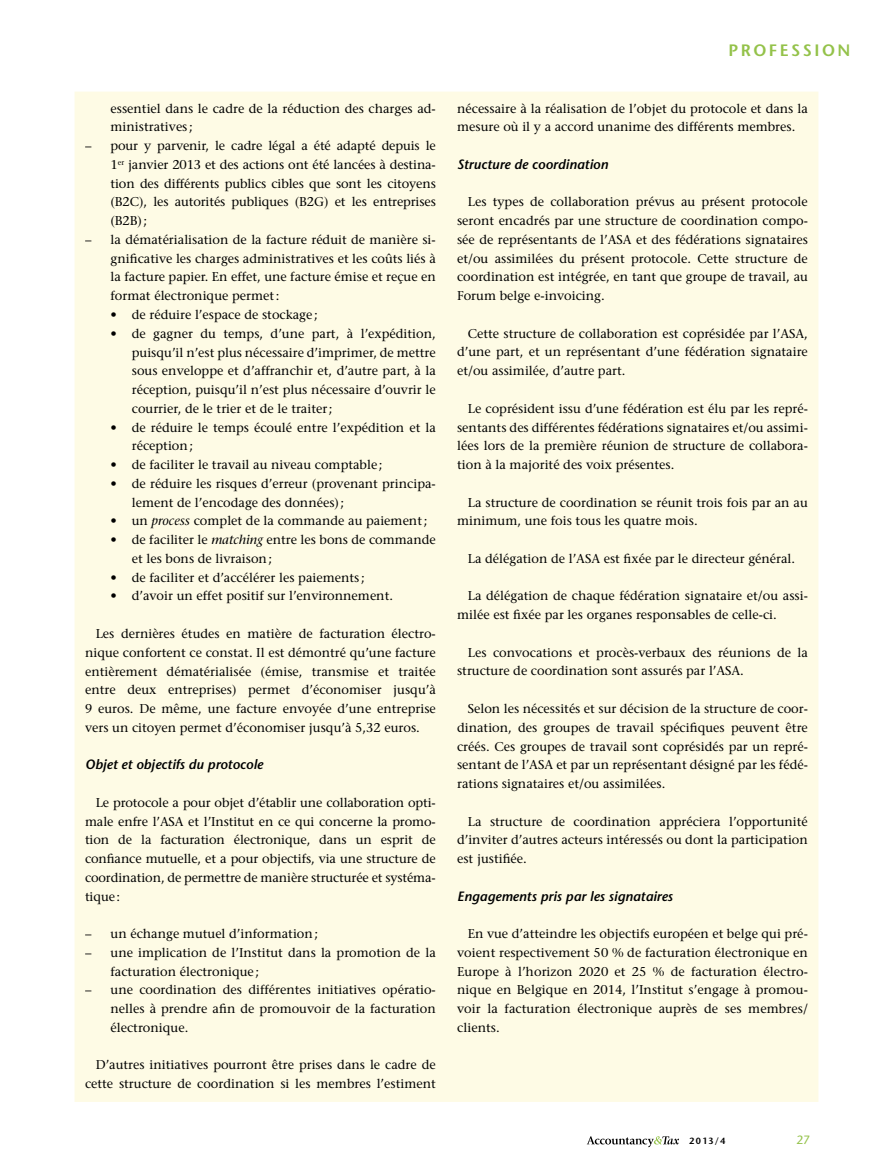
<style>
.page{position:relative;width:893px;height:1170px;background:#fff}
.page>*{position:absolute;margin:0;border:0;box-sizing:border-box;transform-origin:0 0}
.t1{font:600 16.5px "Stone Sans Std";letter-spacing:.15em;color:#94c24a}
.t2{font:italic 600 13.5px "Stone Sans Std";color:#000}
.t3{font:500 12.75px/18.8px "Stone Serif Std";color:#000;text-align:justify}
.t4{font:500 12px "Stone Sans Std";color:#94c24a}
.t5{font:600 9px "Stone Sans Std";color:#000}
.s1{font-style:italic}
</style>
<div class="page">
<svg style="left:587px;top:1136px;width:92px;height:10px"></svg>
<div style="left:74px;top:91px;width:745px;height:1011px;background:#fefbe5"></div>
<p class="t3" style="left:111px;top:99px;width:327px">essentiel dans le cadre de la réduction des charges ad&shy;ministratives ;</p>
<p class="t3" style="left:111px;top:136px;width:327px;text-indent:-26px">– pour y parvenir, le cadre légal a été adapté depuis le 1<sup>er</sup> janvier 2013 et des actions ont été lancées à destina&shy;tion des différents publics cibles que sont les citoyens (B2C), les autorités publiques (B2G) et les entreprises (B2B);</p>
<p class="t3" style="left:111px;top:230px;width:327px;text-indent:-26px">– la dématérialisation de la facture réduit de manière si&shy;gnificative les charges administratives et les coûts liés à la facture papier. En effet, une facture émise et reçue en format électronique permet:</p>
<p class="t3" style="left:111px;top:305px;width:209px">• de réduire l’espace de stockage ;</p>
<p class="t3" style="left:132px;top:324px;width:306px;text-indent:-21px">• de gagner du temps, d’une part, à l’expédition, puisqu’il n’est plus nécessaire d’imprimer, de mettre sous enveloppe et d’affranchir et, d’autre part, à la réception, puisqu’il n’est plus nécessaire d’ouvrir le courrier, de le trier et de le traiter;</p>
<p class="t3" style="left:132px;top:418px;width:306px;text-indent:-21px">• de réduire le temps écoulé entre l’expédition et la réception;</p>
<p class="t3" style="left:111px;top:455px;width:274px">• de faciliter le travail au niveau comptable ;</p>
<p class="t3" style="left:132px;top:474px;width:306px;text-indent:-21px">• de réduire les risques d’erreur (provenant principa&shy;lement de l’encodage des données);</p>
<p class="t3" style="left:111px;top:511px;width:318px">• un <span class="s1">process</span> complet de la commande au paiement;</p>
<p class="t3" style="left:132px;top:530px;width:305px;text-indent:-21px">• de faciliter le <span class="s1">matching</span> entre les bons de commande et les bons de livraison;</p>
<p class="t3" style="left:111px;top:568px;width:256px">• de faciliter et d’accélérer les paiements ;</p>
<p class="t3" style="left:111px;top:586px;width:284px">• d’avoir un effet positif sur l’environnement.</p>
<p class="t3" style="left:85px;top:624px;width:352px;text-indent:11px">Les dernières études en matière de facturation électro&shy;nique confortent ce constat. Il est démontré qu’une facture entièrement dématérialisée (émise, transmise et traitée entre deux entreprises) permet d’économiser jusqu’à 9 euros. De même, une facture envoyée d’une entreprise vers un citoyen permet d’économiser jusqu’à 5,32 euros.</p>
<p class="t2" style="left:85px;top:756px;width:180px">Objet et objectifs du protocole</p>
<p class="t3" style="left:85px;top:792px;width:352px;text-indent:11px">Le protocole a pour objet d’établir une collaboration opti&shy;male enfre l’ASA et l’Institut en ce qui concerne la promo&shy;tion de la facturation électronique, dans un esprit de confiance mutuelle, et a pour objectifs, via une structure de coordination, de permettre de manière structurée et systéma&shy;tique:</p>
<p class="t3" style="left:85px;top:924px;width:235px">– un échange mutuel d’information;</p>
<p class="t3" style="left:111px;top:943px;width:327px;text-indent:-26px">– une implication de l’Institut dans la promotion de la facturation électronique ;</p>
<p class="t3" style="left:111px;top:980px;width:327px;text-indent:-26px">– une coordination des différentes initiatives opératio&shy;nelles à prendre afin de promouvoir de la facturation électronique.</p>
<p class="t3" style="left:85px;top:1055px;width:352px;text-align:right">D’autres initiatives pourront être prises dans le cadre de cette structure de coordination si les membres l’estiment</p>
<p class="t1" style="left:729px;top:41px;width:51px">PROFESSI</p>
<p class="t1" style="left:822px;top:41px;width:27px">ON</p>
<p class="t3" style="left:457px;top:99px;width:352px">nécessaire à la réalisation de l’objet du protocole et dans la mesure où il y a accord unanime des différents membres.</p>
<p class="t2" style="left:457px;top:156px;width:153px">Structure de coordination</p>
<p class="t3" style="left:457px;top:192px;width:352px;text-indent:11px">Les types de collaboration prévus au présent protocole seront encadrés par une structure de coordination compo&shy;sée de représentants de l’ASA et des fédérations signataires et/ou assimilées du présent protocole. Cette structure de coordination est intégrée, en tant que groupe de travail, au Forum belge e-invoicing.</p>
<p class="t3" style="left:457px;top:324px;width:352px;text-indent:11px">Cette structure de collaboration est coprésidée par l’ASA, d’une part, et un représentant d’une fédération signataire et/ou assimilée, d’autre part.</p>
<p class="t3" style="left:457px;top:399px;width:352px;text-indent:11px">Le coprésident issu d’une fédération est élu par les repré&shy;sentants des différentes fédérations signataires et/ou assimi&shy;lées lors de la première réunion de structure de collabora&shy;tion à la majorité des voix présentes.</p>
<p class="t3" style="left:457px;top:493px;width:352px;text-indent:11px">La structure de coordination se réunit trois fois par an au minimum, une fois tous les quatre mois.</p>
<p class="t3" style="left:468px;top:549px;width:329px">La délégation de l’ASA est fixée par le directeur général.</p>
<p class="t3" style="left:457px;top:586px;width:352px;text-indent:11px">La délégation de chaque fédération signataire et/ou assi&shy;milée est fixée par les organes responsables de celle-ci.</p>
<p class="t3" style="left:457px;top:643px;width:352px;text-indent:11px">Les convocations et procès-verbaux des réunions de la structure de coordination sont assurés par l’ASA.</p>
<p class="t3" style="left:457px;top:699px;width:352px;text-indent:11px">Selon les nécessités et sur décision de la structure de coor&shy;dination, des groupes de travail spécifiques peuvent être créés. Ces groupes de travail sont coprésidés par un repré&shy;sentant de l’ASA et par un représentant désigné par les fédé&shy;rations signataires et/ou assimilées.</p>
<p class="t3" style="left:457px;top:811px;width:352px;text-indent:11px">La structure de coordination appréciera l’opportunité d’inviter d’autres acteurs intéressés ou dont la participation est justifiée.</p>
<p class="t2" style="left:457px;top:887px;width:217px">Engagements pris par les signataires</p>
<p class="t3" style="left:457px;top:924px;width:352px;text-indent:11px">En vue d’atteindre les objectifs européen et belge qui pré&shy;voient respectivement 50 % de facturation électronique en Europe à l’horizon 2020 et 25 % de facturation électro&shy;nique en Belgique en 2014, l’Institut s’engage à promou&shy;voir la facturation électronique auprès de ses membres/ clients.</p>
<p class="t5" style="left:689px;top:1135px;width:38px">2013/4</p>
<p class="t4" style="left:796px;top:1132px;width:15px">27</p>
</div>
